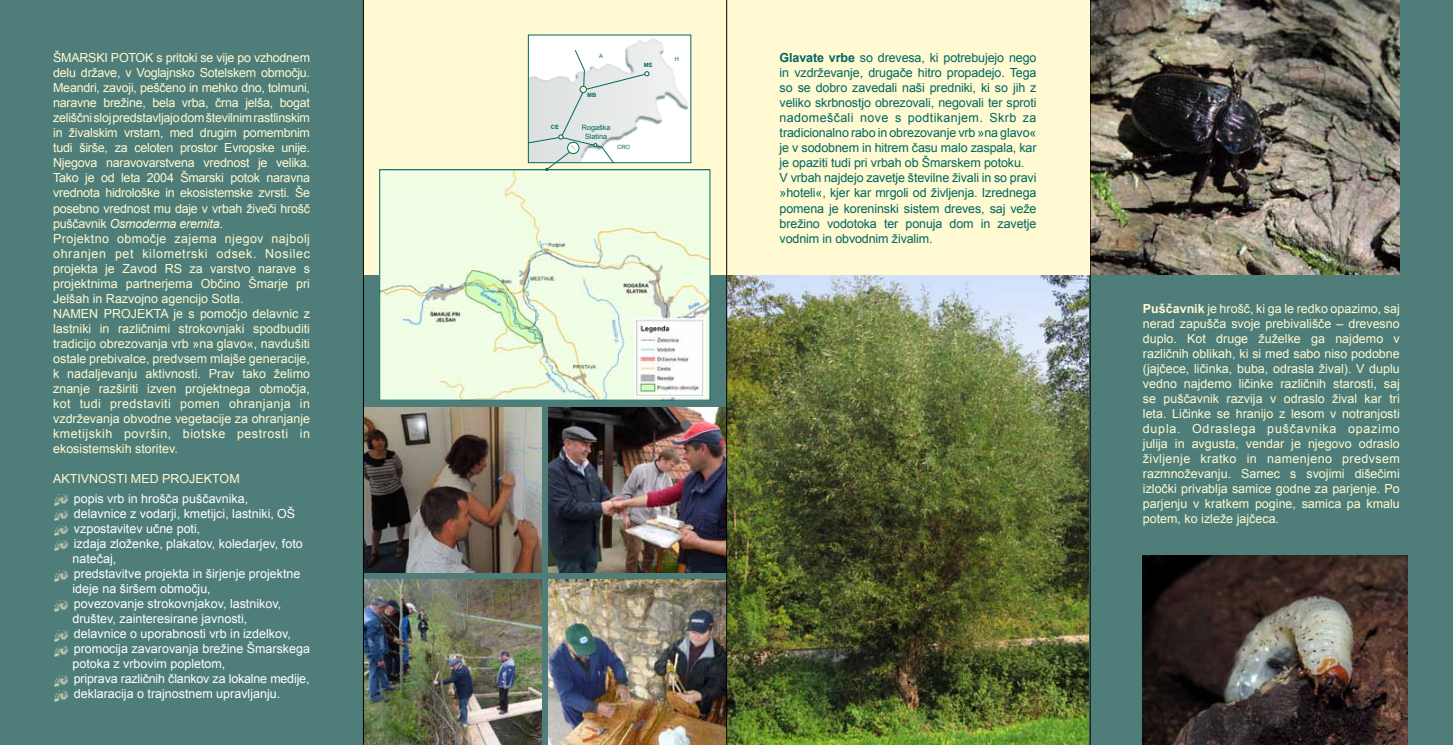
<style>
.page{position:relative;width:1453px;height:745px;background:#fff}
.page>*{position:absolute;margin:0;border:0;box-sizing:border-box;transform-origin:0 0}
.t1{font:12.5px/15px "Arial";letter-spacing:-.02em;color:#fffad1;text-align:justify}
.t2{font:12.5px/15px "Arial";letter-spacing:-.01em;color:#006761}
.t3{font:12.5px/15px "Arial";color:#fff}
.t4{font:7.25px/8.8px "Arial";color:#006761;text-align:center}
.t5{font:700 5.75px "Arial";color:#006761}
.t6{font:5.75px "Arial";color:#006761}
.s1{font-style:italic}
.s2{font-weight:700}
</style>
<div class="page">
<img style="left:727px;top:274px;width:363px;height:470px">
<div style="left:1090px;top:0;width:363px;height:744px;background:#4f7e7a"></div>
<div style="left:0;top:0;width:726px;height:744px;background:#4f7e7a"></div>
<div style="left:363px;top:0;width:363px;height:274px;background:#fffad1"></div>
<img style="left:381px;top:171px;width:327px;height:227px">
<div style="left:379px;top:169px;width:331px;height:231px;border:1px solid #006761"></div>
<img style="left:364px;top:407px;width:177px;height:165px">
<img style="left:364px;top:579px;width:177px;height:165px">
<img style="left:548px;top:407px;width:178px;height:165px">
<img style="left:548px;top:579px;width:178px;height:165px">
<img style="left:1091px;top:0;width:309px;height:274px">
<hr style="left:363px;top:0;width:1px;height:744px;background:#000">
<hr style="left:1090px;top:0;width:1px;height:744px;background:#000">
<img style="left:54px;top:494px;width:14px;height:11px">
<img style="left:54px;top:510px;width:14px;height:10px">
<img style="left:54px;top:525px;width:14px;height:10px">
<img style="left:54px;top:540px;width:14px;height:10px">
<img style="left:54px;top:570px;width:14px;height:10px">
<img style="left:54px;top:600px;width:14px;height:10px">
<img style="left:54px;top:630px;width:14px;height:10px">
<img style="left:54px;top:645px;width:14px;height:10px">
<img style="left:54px;top:675px;width:14px;height:10px">
<img style="left:54px;top:690px;width:14px;height:10px">
<img style="left:1142px;top:555px;width:266px;height:189px">
<div style="left:726px;top:0;width:364px;height:274px;background:#fffad1"></div>
<hr style="left:726px;top:0;width:1px;height:744px;background:#000">
<img style="left:530px;top:37px;width:159px;height:124px">
<svg style="left:528px;top:50px;width:121px;height:121px;background:#dfe6e3"></svg>
<p class="t1" style="left:53px;top:50px;width:17px">Šmarski</p>
<p class="t1" style="left:111px;top:50px;width:10px">potok</p>
<p class="t1" style="left:53px;top:50px;width:258px;text-align:left;text-indent:103px">s pritoki se vije po vzhodnem delu države, v Voglajnsko Sotelskem območju.<br>Meandri, zavoji, peščeno in mehko dno, tolmuni, naravne brežine, bela vrba, črna jelša, bogat zeliščni sloj predstavljajo dom številnim rastlinskim in živalskim vrstam, med drugim pomembnim tudi širše, za celoten prostor Evropske unije.<br>Njegova naravovarstvena vrednost je velika.<br>Tako je od leta 2004 Šmarski potok naravna vrednota hidrološke in ekosistemske zvrsti. Še posebno vrednost mu daje v vrbah živeči hrošč puščavnik <span class="s1">Osmoderma eremita</span>.<br>Projektno območje zajema njegov najbolj ohranjen pet kilometrski odsek. Nosilec projekta je Zavod RS za varstvo narave s projektnima partnerjema Občino Šmarje pri Jelšah in Razvojno agencijo Sotla.<br>Namen</p>
<p class="t1" style="left:104px;top:305px;width:10px">projekta</p>
<p class="t1" style="left:53px;top:305px;width:258px;text-indent:120px">je s pomočjo delavnic z lastniki in različnimi strokovnjaki spodbuditi tradicijo obrezovanja vrb »na glavo«, navdušiti ostale prebivalce, predvsem mlajše generacije, k nadaljevanju aktivnosti. Prav tako želimo znanje razširiti izven projektnega območja, kot tudi predstaviti pomen ohranjanja in vzdrževanja obvodne vegetacije za ohranjanje kmetijskih površin, biotske pestrosti in ekosistemskih storitev.</p>
<p class="t1" style="left:53px;top:470px;width:17px">Aktivnosti</p>
<p class="t1" style="left:131px;top:470px;width:10px">med</p>
<p class="t1" style="left:162px;top:470px;width:10px">projektom</p>
<p class="t3" style="left:73px;top:490px;width:239px">popis vrb in hrošča puščavnika,<br>delavnice z vodarji, kmetijci, lastniki, OŠ vzpostavitev učne poti,<br>izdaja zloženke, plakatov, koledarjev, foto natečaj,<br>predstavitve projekta in širjenje projektne ideje na širšem območju,<br>povezovanje strokovnjakov, lastnikov, društev, zainteresirane javnosti,<br>delavnice o uporabnosti vrb in izdelkov, promocija zavarovanja brežine Šmarskega potoka z vrbovim popletom,<br>priprava različnih člankov za lokalne medije, deklaracija o trajnostnem upravljanju.</p>
<p class="t5" style="left:551px;top:123px;width:10px">CE</p>
<p class="t6" style="left:599px;top:52px;width:5px">A</p>
<p class="t5" style="left:587px;top:91px;width:11px">MB</p>
<p class="t4" style="left:582px;top:123px;width:30px">Rogaška<br>Slatina</p>
<p class="t6" style="left:617px;top:143px;width:14px">CRO</p>
<p class="t5" style="left:644px;top:61px;width:10px">MS</p>
<p class="t6" style="left:675px;top:55px;width:6px">H</p>
<p class="t2" style="left:780px;top:50px;width:258px"><span class="s2">Glavate vrbe</span> so drevesa, ki potrebujejo nego in vzdrževanje, drugače hitro propadejo. Tega so se dobro zavedali naši predniki, ki so jih z veliko skrbnostjo obrezovali, negovali ter sproti nadomeščali nove s podtikanjem. Skrb za tradicionalno rabo in obrezovanje vrb »na glavo« je v sodobnem in hitrem času malo zaspala, kar je opaziti tudi pri vrbah ob Šmarskem potoku.<br>V vrbah najdejo zavetje številne živali in so pravi »hoteli«, kjer kar mrgoli od življenja. Izrednega pomena je koreninski sistem dreves, saj veže brežino vodotoka ter ponuja dom in zavetje vodnim in obvodnim živalim.</p>
<p class="t1" style="left:1143px;top:301px;width:258px"><span class="s2">Puščavnik</span> je hrošč, ki ga le redko opazimo, saj nerad zapušča svoje prebivališče – drevesno duplo. Kot druge žuželke ga najdemo v različnih oblikah, ki si med sabo niso podobne (jajčece, ličinka, buba, odrasla žival). V duplu vedno najdemo ličinke različnih starosti, saj se puščavnik razvija v odraslo žival kar tri leta. Ličinke se hranijo z lesom v notranjosti dupla. Odraslega puščavnika opazimo julija in avgusta, vendar je njegovo odraslo življenje kratko in namenjeno predvsem razmnoževanju. Samec s svojimi dišečimi izločki privablja samice godne za parjenje. Po parjenju v kratkem pogine, samica pa kmalu potem, ko izleže jajčeca.</p>
</div>
